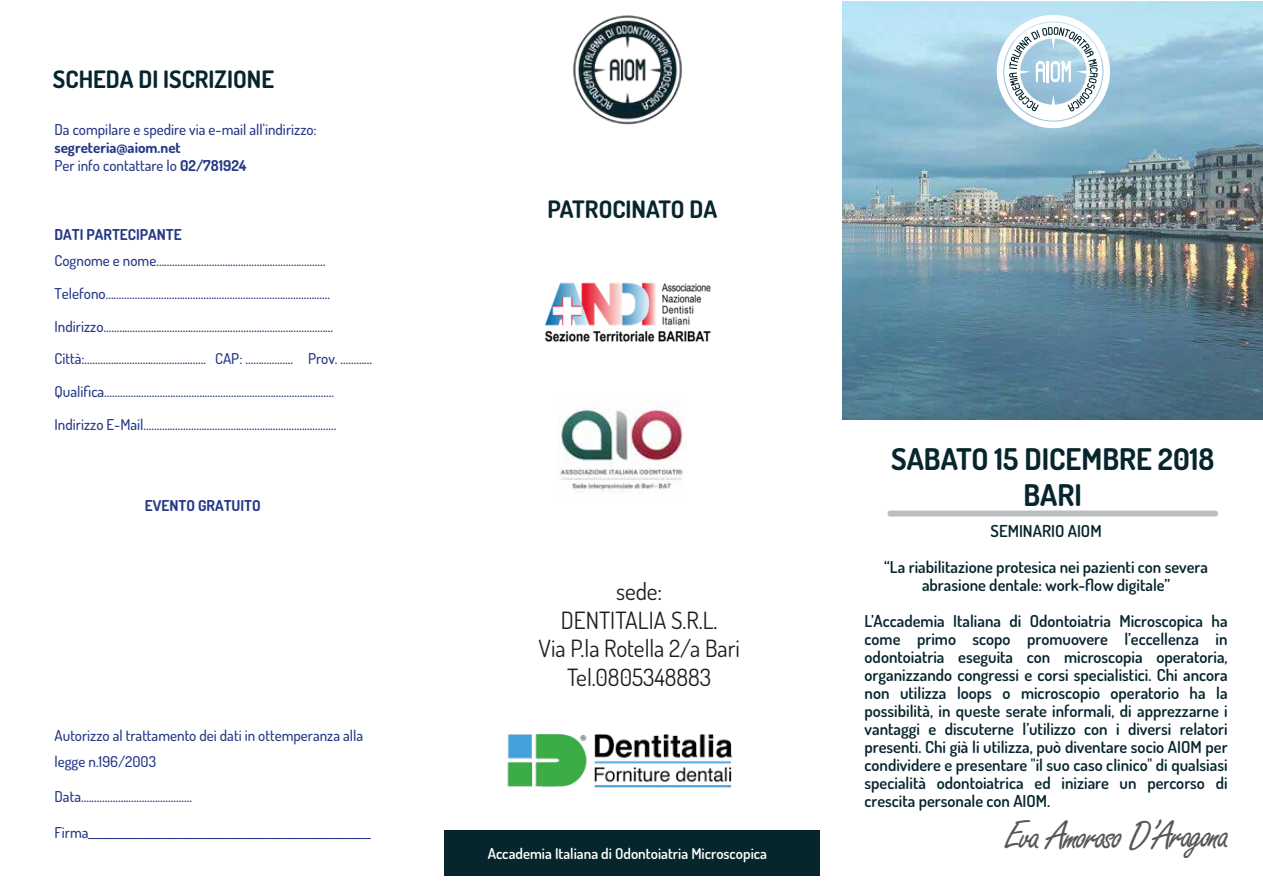
<style>
.page{position:relative;width:1263px;height:893px;background:#fff}
.page>*{position:absolute;margin:0;border:0;box-sizing:border-box;transform-origin:0 0}
.t1{font:42.9px "Freestyle Script";letter-spacing:-.05em;color:#575756}
.t2{font:700 29.85px/35.8px "Dosis";color:#06252d;text-align:center}
.t3{font:700 24px "Dosis";color:#06252d}
.t4{font:23.85px/28.5px "Dosis";color:#1d1d1b;text-align:center}
.t5{font:600 16.5px/18px "Dosis";color:#06252d;text-align:center}
.t6{font:500 15px/32.7px "Dosis";color:#253786}
.t7{font:700 15px/18px "Dosis";color:#253786}
.t8{font:600 14.85px "Dosis";color:#fff}
.s1{font-weight:500}
</style>
<div class="page">
<img style="left:842px;top:1px;width:421px;height:419px">
<div style="left:890px;top:510px;width:325px;height:6px;background:#bcbec0"></div>
<div style="left:444px;top:830px;width:375px;height:45px;background:#06252d"></div>
<img style="left:573px;top:15px;width:109px;height:110px">
<svg style="left:1004px;top:22px;width:98px;height:99px"></svg>
<div style="left:997px;top:15px;width:113px;height:113px;border:7px solid #fff;border-radius:50%"></div>
<img style="left:544px;top:282px;width:167px;height:60px">
<img style="left:557px;top:405px;width:130px;height:88px">
<img style="left:507px;top:734px;width:226px;height:54px">
<h3 class="t3" style="left:53px;top:64px;width:223px">SCHEDA DI ISCRIZIONE</h3>
<p class="t6" style="left:54px;top:113px;width:264px">Da compilare e spedire via e-mail all'indirizzo:</p>
<p class="t7" style="left:54px;top:138px;width:193px">segreteria@aiom.net<br><span class="s1">Per info contattare lo</span> 02/781924</p>
<p class="t7" style="left:54px;top:225px;width:129px">DATI PARTECIPANTE</p>
<p class="t6" style="left:54px;top:244px;width:280px">Cognome e nome................................................................<br>Telefono.....................................................................................<br>Indirizzo.......................................................................................</p>
<p class="t6" style="left:54px;top:342px;width:319px">Città:.............................................. CAP: .................. Prov. ............</p>
<p class="t6" style="left:54px;top:375px;width:283px">Qualifica.......................................................................................<br>Indirizzo E-Mail.........................................................................</p>
<p class="t7" style="left:145px;top:496px;width:117px">EVENTO GRATUITO</p>
<p class="t6" style="left:54px;top:721px;width:310px;line-height:26.2px">Autorizzo al trattamento dei dati in ottemperanza alla legge n.196/2003</p>
<p class="t6" style="left:54px;top:780px;width:139px">Data..........................................</p>
<p class="t6" style="left:54px;top:815px;width:318px">Firma_________________________________________________________</p>
<h3 class="t3" style="left:547px;top:194px;width:171px">PATROCINATO DA</h3>
<h3 class="t4" style="left:538px;top:576px;width:203px">sede:<br>DENTITALIA S.R.L.<br>Via P.la Rotella 2/a Bari<br>Tel.0805348883</h3>
<p class="t8" style="left:488px;top:844px;width:281px">Accademia Italiana di Odontoiatria Microscopica</p>
<h2 class="t2" style="left:891px;top:441px;width:325px">SABATO 15 DICEMBRE 2018<br>BARI</h2>
<p class="t5" style="left:884px;top:512px;width:325px;line-height:36px">SEMINARIO AIOM<br>“La riabilitazione protesica nei pazienti con severa</p>
<p class="t5" style="left:864px;top:566px;width:365px;line-height:36px">abrasione dentale: work-flow digitale”<br>L’Accademia Italiana di Odontoiatria Microscopica ha</p>
<p class="t5" style="left:864px;top:629px;width:365px;text-align:justify">come primo scopo promuovere l’eccellenza in odontoiatria eseguita con microscopia operatoria, organizzando congressi e corsi specialistici. Chi ancora non utilizza loops o microscopio operatorio ha la possibilità, in queste serate informali, di apprezzarne i vantaggi e discuterne l’utilizzo con i diversi relatori presenti. Chi già li utilizza, può diventare socio AIOM per condividere e presentare "il suo caso clinico" di qualsiasi specialità odontoiatrica ed iniziare un percorso di crescita personale con AIOM.</p>
<h1 class="t1" style="left:1005px;top:812px;width:226px">Eva Amoroso D’Aragona</h1>
</div>
